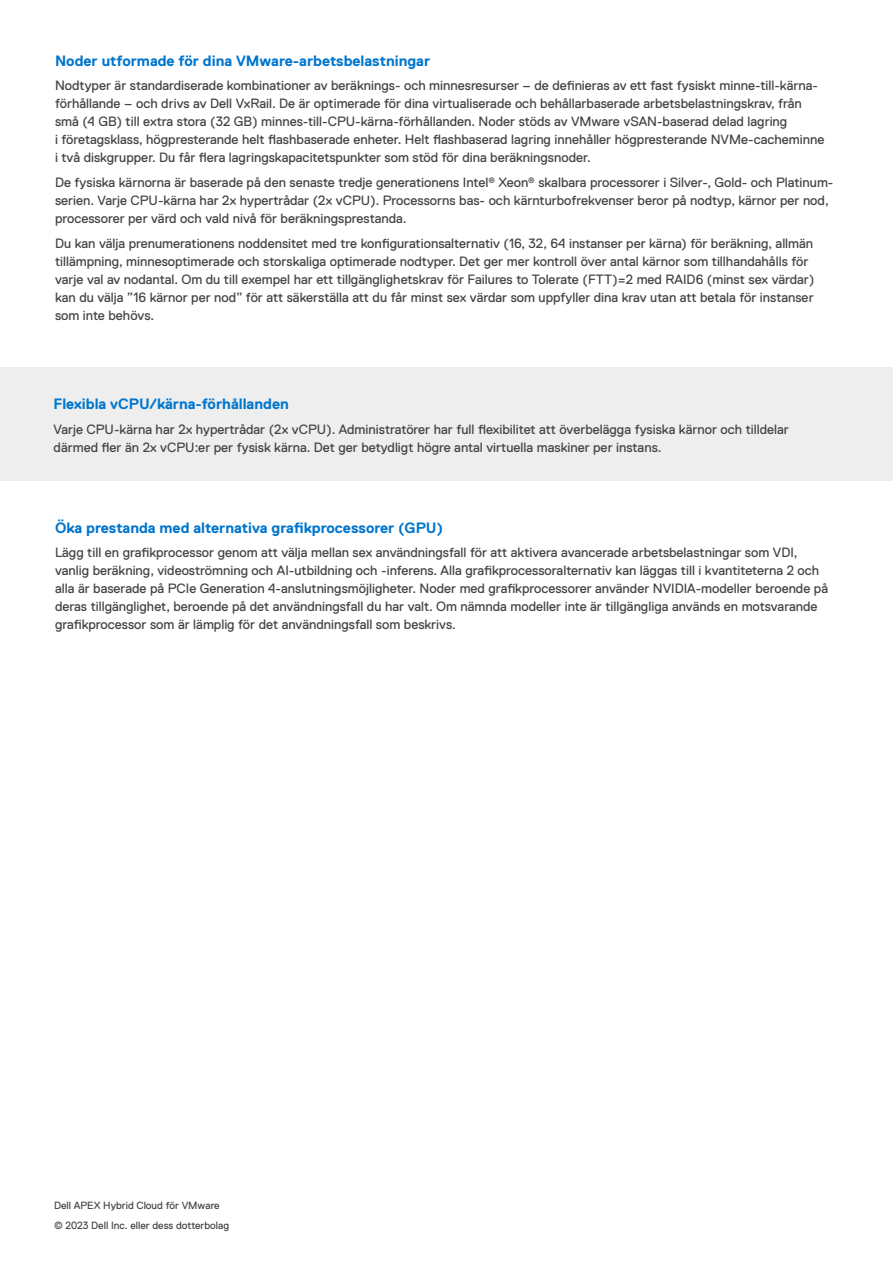
<style>
.page{position:relative;width:893px;height:1263px;background:#fff}
.page>*{position:absolute;margin:0;border:0;box-sizing:border-box;transform-origin:0 0}
.H3_Body_Subhead{font:700 15px "Dell Replica";color:#0076ce}
.P1_Body{font:13.5px/18px "Dell Replica";color:#444}
.t1{font:10.5px/20.2px "Dell Replica";color:#434343}
</style>
<div class="page">
<div style="left:0;top:367px;width:893px;height:114px;background:#eee"></div>
<p class="H3_Body_Subhead" style="left:55px;top:52px;width:377px">Noder utformade för dina VMware-arbetsbelastningar</p>
<p class="P1_Body" style="left:55px;top:77px;width:771px">Nodtyper är standardiserade kombinationer av beräknings- och minnesresurser – de definieras av ett fast fysiskt minne-till-kärna&shy;förhållande – och drivs av Dell VxRail. De är optimerade för dina virtualiserade och behållarbaserade arbetsbelastningskrav, från små (4 GB) till extra stora (32 GB) minnes-till-CPU-kärna-förhållanden. Noder stöds av VMware vSAN-baserad delad lagring<br>i företagsklass, högpresterande helt flashbaserade enheter. Helt flashbaserad lagring innehåller högpresterande NVMe-cacheminne i två diskgrupper. Du får flera lagringskapacitetspunkter som stöd för dina beräkningsnoder.</p>
<p class="P1_Body" style="left:55px;top:174px;width:780px">De fysiska kärnorna är baserade på den senaste tredje generationens Intel<sup>®</sup> Xeon<sup>®</sup> skalbara processorer i Silver-, Gold- och Platinum&shy;serien. Varje CPU-kärna har 2x hypertrådar (2x vCPU). Processorns bas- och kärnturbofrekvenser beror på nodtyp, kärnor per nod, processorer per värd och vald nivå för beräkningsprestanda.</p>
<p class="P1_Body" style="left:55px;top:234px;width:761px">Du kan välja prenumerationens noddensitet med tre konfigurationsalternativ (16, 32, 64 instanser per kärna) för beräkning, allmän tillämpning, minnesoptimerade och storskaliga optimerade nodtyper. Det ger mer kontroll över antal kärnor som tillhandahålls för varje val av nodantal. Om du till exempel har ett tillgänglighetskrav för Failures to Tolerate (FTT)=2 med RAID6 (minst sex värdar) kan du välja ”16 kärnor per nod” för att säkerställa att du får minst sex värdar som uppfyller dina krav utan att betala för instanser som inte behövs.</p>
<p class="H3_Body_Subhead" style="left:54px;top:395px;width:237px">Flexibla vCPU/kärna-förhållanden</p>
<p class="P1_Body" style="left:54px;top:420px;width:737px">Varje CPU-kärna har 2x hypertrådar (2x vCPU). Administratörer har full flexibilitet att överbelägga fysiska kärnor och tilldelar därmed fler än 2x vCPU:er per fysisk kärna. Det ger betydligt högre antal virtuella maskiner per instans.</p>
<p class="H3_Body_Subhead" style="left:55px;top:519px;width:390px">Öka prestanda med alternativa grafikprocessorer (GPU)</p>
<p class="P1_Body" style="left:55px;top:544px;width:775px">Lägg till en grafikprocessor genom att välja mellan sex användningsfall för att aktivera avancerade arbetsbelastningar som VDI, vanlig beräkning, videoströmning och AI-utbildning och -inferens. Alla grafikprocessoralternativ kan läggas till i kvantiteterna 2 och alla är baserade på PCIe Generation 4-anslutningsmöjligheter. Noder med grafikprocessorer använder NVIDIA-modeller beroende på deras tillgänglighet, beroende på det användningsfall du har valt. Om nämnda modeller inte är tillgängliga används en motsvarande grafikprocessor som är lämplig för det användningsfall som beskrivs.</p>
<p class="t1" style="left:54px;top:1195px;width:177px">Dell APEX Hybrid Cloud för VMware © 2023 Dell Inc. eller dess dotterbolag</p>
</div>
